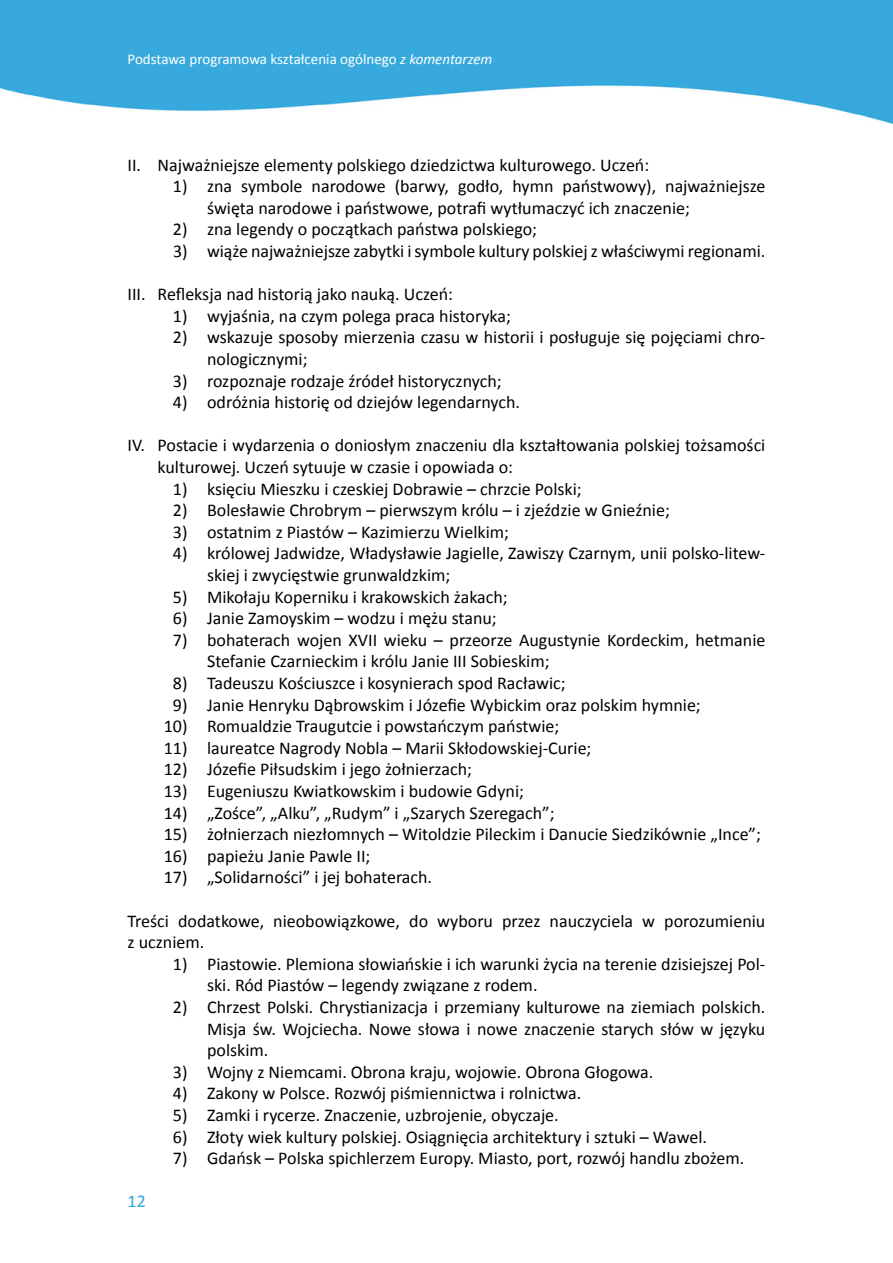
<style>
.page{position:relative;width:893px;height:1263px;background:#fff}
.page>*{position:absolute;margin:0;border:0;box-sizing:border-box;transform-origin:0 0}
.Tekst_podstawowy{font:18px/21.6px "Calibri";color:#000}
.t1{font:18px "Calibri";color:#30a8df}
.t2{font:15px "Calibri";color:#fff}
.s1{font-style:italic}
</style>
<div class="page">
<img style="left:0;top:0;width:893px;height:123px">
<p class="t2" style="left:128px;top:50px;width:366px">Podstawa programowa kształcenia ogólnego <span class="s1">z komentarzem</span></p>
<p class="Tekst_podstawowy" style="left:128px;top:154px;width:523px">II. Najważniejsze elementy polskiego dziedzictwa kulturowego. Uczeń:</p>
<p class="Tekst_podstawowy" style="left:207px;top:175px;width:560px;text-indent:-34px">1) zna symbole narodowe (barwy, godło, hymn państwowy), najważniejsze święta narodowe i państwowe, potrafi wytłumaczyć ich znaczenie;</p>
<p class="Tekst_podstawowy" style="left:173px;top:219px;width:365px">2) zna legendy o początkach państwa polskiego;</p>
<p class="Tekst_podstawowy" style="left:173px;top:240px;width:591px">3) wiąże najważniejsze zabytki i symbole kultury polskiej z właściwymi regionami.</p>
<p class="Tekst_podstawowy" style="left:128px;top:283px;width:327px">III. Refleksja nad historią jako nauką. Uczeń:</p>
<p class="Tekst_podstawowy" style="left:173px;top:305px;width:339px">1) wyjaśnia, na czym polega praca historyka;</p>
<p class="Tekst_podstawowy" style="left:207px;top:327px;width:560px;text-indent:-34px">2) wskazuje sposoby mierzenia czasu w historii i posługuje się pojęciami chro&shy;nologicznymi;</p>
<p class="Tekst_podstawowy" style="left:173px;top:370px;width:330px">3) rozpoznaje rodzaje źródeł historycznych;</p>
<p class="Tekst_podstawowy" style="left:173px;top:391px;width:346px">4) odróżnia historię od dziejów legendarnych.</p>
<p class="Tekst_podstawowy" style="left:158px;top:435px;width:609px;text-indent:-30px">IV. Postacie i wydarzenia o doniosłym znaczeniu dla kształtowania polskiej tożsamości kulturowej. Uczeń sytuuje w czasie i opowiada o:</p>
<p class="Tekst_podstawowy" style="left:173px;top:478px;width:410px">1) księciu Mieszku i czeskiej Dobrawie – chrzcie Polski;</p>
<p class="Tekst_podstawowy" style="left:173px;top:499px;width:498px">2) Bolesławie Chrobrym – pierwszym królu – i zjeździe w Gnieźnie;</p>
<p class="Tekst_podstawowy" style="left:173px;top:521px;width:338px">3) ostatnim z Piastów – Kazimierzu Wielkim;</p>
<p class="Tekst_podstawowy" style="left:207px;top:543px;width:560px;text-indent:-34px">4) królowej Jadwidze, Władysławie Jagielle, Zawiszy Czarnym, unii polsko-litew&shy;skiej i zwycięstwie grunwaldzkim;</p>
<p class="Tekst_podstawowy" style="left:173px;top:586px;width:336px">5) Mikołaju Koperniku i krakowskich żakach;</p>
<p class="Tekst_podstawowy" style="left:173px;top:607px;width:325px">6) Janie Zamoyskim – wodzu i mężu stanu;</p>
<p class="Tekst_podstawowy" style="left:207px;top:629px;width:560px;text-indent:-34px">7) bohaterach wojen XVII wieku – przeorze Augustynie Kordeckim, hetmanie<br>Stefanie Czarnieckim i królu Janie III Sobieskim;</p>
<p class="Tekst_podstawowy" style="left:173px;top:672px;width:394px">8) Tadeuszu Kościuszce i kosynierach spod Racławic;</p>
<p class="Tekst_podstawowy" style="left:173px;top:694px;width:529px">9) Janie Henryku Dąbrowskim i Józefie Wybickim oraz polskim hymnie;</p>
<p class="Tekst_podstawowy" style="left:164px;top:715px;width:397px">10) Romualdzie Traugutcie i powstańczym państwie;</p>
<p class="Tekst_podstawowy" style="left:164px;top:737px;width:429px">11) laureatce Nagrody Nobla – Marii Skłodowskiej-Curie;</p>
<p class="Tekst_podstawowy" style="left:164px;top:759px;width:310px">12) Józefie Piłsudskim i jego żołnierzach;</p>
<p class="Tekst_podstawowy" style="left:164px;top:780px;width:362px">13) Eugeniuszu Kwiatkowskim i budowie Gdyni;</p>
<p class="Tekst_podstawowy" style="left:164px;top:802px;width:392px">14) „Zośce”, „Alku”, „Rudym” i „Szarych Szeregach”;</p>
<p class="Tekst_podstawowy" style="left:164px;top:823px;width:599px">15) żołnierzach niezłomnych – Witoldzie Pileckim i Danucie Siedzikównie „Ince”;</p>
<p class="Tekst_podstawowy" style="left:164px;top:845px;width:208px">16) papieżu Janie Pawle II;</p>
<p class="Tekst_podstawowy" style="left:164px;top:867px;width:267px">17) „Solidarności” i jej bohaterach.</p>
<p class="Tekst_podstawowy" style="left:128px;top:910px;width:639px">Treści dodatkowe, nieobowiązkowe, do wyboru przez nauczyciela w porozumieniu z uczniem.</p>
<p class="Tekst_podstawowy" style="left:207px;top:953px;width:560px;text-indent:-34px">1) Piastowie. Plemiona słowiańskie i ich warunki życia na terenie dzisiejszej Pol&shy;ski. Ród Piastów – legendy związane z rodem.</p>
<p class="Tekst_podstawowy" style="left:207px;top:996px;width:560px;text-indent:-34px">2) Chrzest Polski. Chrystianizacja i przemiany kulturowe na ziemiach polskich.<br>Misja św. Wojciecha. Nowe słowa i nowe znaczenie starych słów w języku polskim.</p>
<p class="Tekst_podstawowy" style="left:173px;top:1061px;width:479px">3) Wojny z Niemcami. Obrona kraju, wojowie. Obrona Głogowa.</p>
<p class="Tekst_podstawowy" style="left:173px;top:1083px;width:407px">4) Zakony w Polsce. Rozwój piśmiennictwa i rolnictwa.</p>
<p class="Tekst_podstawowy" style="left:173px;top:1104px;width:385px">5) Zamki i rycerze. Znaczenie, uzbrojenie, obyczaje.</p>
<p class="Tekst_podstawowy" style="left:173px;top:1126px;width:533px">6) Złoty wiek kultury polskiej. Osiągnięcia architektury i sztuki – Wawel.</p>
<p class="Tekst_podstawowy" style="left:173px;top:1147px;width:570px">7) Gdańsk – Polska spichlerzem Europy. Miasto, port, rozwój handlu zbożem.</p>
<p class="t1" style="left:128px;top:1190px;width:20px">12</p>
</div>
